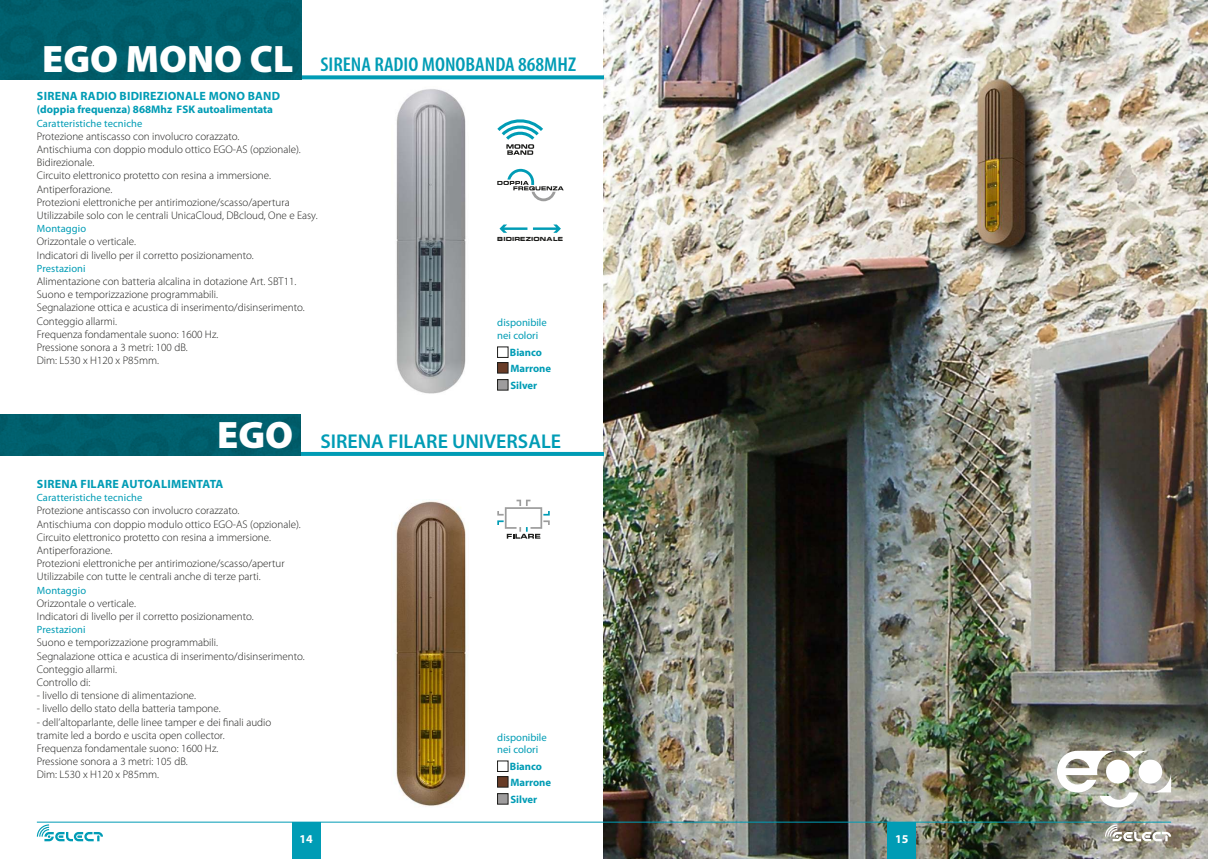
<style>
.page{position:relative;width:1208px;height:859px;background:#fff}
.page>*{position:absolute;margin:0;border:0;box-sizing:border-box;transform-origin:0 0}
.t1{font:600 condensed 20px "Myriad Pro";color:#009cb5;scale:1.07 1}
.t2{font:600 20px "Myriad Pro";color:#009cb5}
.t3{font:700 12px "Myriad Pro";letter-spacing:.02em;color:#009cb5}
.t4{font:700 12px "Myriad Pro";color:#fff}
.t5{font:300 11px/13.2px "Myriad Pro";color:#1d1d1b}
.t6{font:700 11px "Myriad Pro";color:#009cb5}
.t7{font:10.7px/12.8px "Myriad Pro";color:#009cb5}
.t8{font:700 10.7px/15.7px "Myriad Pro";color:#009cb5}
.t9{font:10.5px "Myriad Pro";letter-spacing:.01em;color:#009cb5}
.t10{font:5.6px "Eurostile LT Std Bold Ex 2";letter-spacing:.025em;color:#1d1d1b}
.s1{font-weight:900;font-stretch:normal;font-size:38.4px;color:#fff}
.s2{font-weight:900;font-size:38.4px;color:#fff}
</style>
<div class="page">
<img style="left:604px;top:0;width:604px;height:859px">
<svg style="left:302px;top:75px;width:302px;height:4px"></svg>
<img style="left:396px;top:89px;width:70px;height:305px">
<img style="left:395px;top:501px;width:71px;height:305px">
<svg style="left:497px;top:119px;width:46px;height:36px"></svg>
<svg style="left:301px;top:452px;width:303px;height:4px"></svg>
<div style="left:0;top:0;width:302px;height:79px;background:#005f6c"></div>
<div style="left:497px;top:347px;width:11px;height:11px;border:1px solid #1d1d1b"></div>
<div style="left:497px;top:363px;width:11px;height:10px;background:#693c27"></div>
<div style="left:497px;top:362px;width:11px;height:11px;border:1px solid #1d1d1b"></div>
<div style="left:497px;top:380px;width:11px;height:10px;background:#9e9c9d"></div>
<div style="left:497px;top:379px;width:11px;height:11px;border:1px solid #1d1d1b"></div>
<div style="left:497px;top:761px;width:11px;height:11px;border:1px solid #1d1d1b"></div>
<div style="left:497px;top:777px;width:11px;height:10px;background:#693c27"></div>
<div style="left:497px;top:776px;width:11px;height:11px;border:1px solid #1d1d1b"></div>
<div style="left:497px;top:794px;width:11px;height:10px;background:#9e9c9d"></div>
<div style="left:497px;top:793px;width:11px;height:11px;border:1px solid #1d1d1b"></div>
<div style="left:292px;top:822px;width:28px;height:37px;background:#009cb5"></div>
<div style="left:887px;top:822px;width:29px;height:37px;background:#009cb5"></div>
<svg style="left:37px;top:824px;width:66px;height:17px"></svg>
<svg style="left:1105px;top:824px;width:66px;height:17px"></svg>
<hr style="left:37px;top:822px;width:1134px;height:1px;background:#009cb5">
<div style="left:0;top:414px;width:301px;height:42px;background:#005f6c"></div>
<img style="left:1057px;top:751px;width:114px;height:56px">
<svg style="left:497px;top:500px;width:53px;height:39px"></svg>
<svg style="left:497px;top:169px;width:66px;height:32px"></svg>
<svg style="left:499px;top:224px;width:28px;height:9px"></svg>
<svg style="left:533px;top:224px;width:28px;height:9px"></svg>
<h1 class="t1" style="left:42px;top:52px;width:500px"><span class="s1">EGO MONO CL</span> SIRENA RADIO MONOBANDA 868MHZ</h1>
<p class="t3" style="left:37px;top:88px;width:245px">SIRENA RADIO BIDIREZIONALE MONO BAND</p>
<p class="t6" style="left:37px;top:102px;width:238px">(doppia frequenza) 868Mhz FSK autoalimentata</p>
<p class="t9" style="left:37px;top:117px;width:107px">Caratteristiche tecniche</p>
<p class="t5" style="left:37px;top:129px;width:282px">Protezione antiscasso con involucro corazzato.<br>Antischiuma con doppio modulo ottico EGO-AS (opzionale).<br>Bidirezionale.<br>Circuito elettronico protetto con resina a immersione.<br>Antiperforazione.<br>Protezioni elettroniche per antirimozione/scasso/apertura Utilizzabile solo con le centrali UnicaCloud, DBcloud, One e Easy.</p>
<p class="t9" style="left:37px;top:222px;width:51px">Montaggio</p>
<p class="t5" style="left:37px;top:235px;width:218px">Orizzontale o verticale.<br>Indicatori di livello per il corretto posizionamento.</p>
<p class="t9" style="left:37px;top:262px;width:50px">Prestazioni</p>
<p class="t5" style="left:37px;top:275px;width:269px">Alimentazione con batteria alcalina in dotazione Art. SBT11.<br>Suono e temporizzazione programmabili.<br>Segnalazione ottica e acustica di inserimento/disinserimento.<br>Conteggio allarmi.<br>Frequenza fondamentale suono: 1600 Hz.<br>Pressione sonora a 3 metri: 100 dB.<br>Dim: L530 x H120 x P85mm.</p>
<p class="t10" style="left:497px;top:235px;width:67px">BIDIREZIONALE</p>
<p class="t7" style="left:497px;top:316px;width:51px">disponibile nei colori</p>
<p class="t8" style="left:510px;top:344px;width:43px">Bianco<br>Marrone</p>
<p class="t8" style="left:510px;top:377px;width:28px">Silver</p>
<h1 class="t2" style="left:217px;top:428px;width:345px"><span class="s2">EGO</span> SIRENA FILARE UNIVERSALE</h1>
<p class="t3" style="left:37px;top:476px;width:188px">SIRENA FILARE AUTOALIMENTATA</p>
<p class="t9" style="left:37px;top:491px;width:107px">Caratteristiche tecniche</p>
<p class="t5" style="left:37px;top:504px;width:265px">Protezione antiscasso con involucro corazzato.<br>Antischiuma con doppio modulo ottico EGO-AS (opzionale).<br>Circuito elettronico protetto con resina a immersione.<br>Antiperforazione.<br>Protezioni elettroniche per antirimozione/scasso/apertur Utilizzabile con tutte le centrali anche di terze parti.</p>
<p class="t9" style="left:37px;top:583px;width:51px">Montaggio</p>
<p class="t5" style="left:37px;top:596px;width:218px">Orizzontale o verticale.<br>Indicatori di livello per il corretto posizionamento.</p>
<p class="t9" style="left:37px;top:623px;width:50px">Prestazioni</p>
<p class="t5" style="left:37px;top:636px;width:269px">Suono e temporizzazione programmabili.<br>Segnalazione ottica e acustica di inserimento/disinserimento.<br>Conteggio allarmi.<br>Controllo di:</p>
<p class="t5" style="left:37px;top:689px;width:161px">- livello di tensione di alimentazione.</p>
<p class="t5" style="left:37px;top:702px;width:185px">- livello dello stato della batteria tampone.</p>
<p class="t5" style="left:37px;top:715px;width:236px">- dell’altoparlante, delle linee tamper e dei finali audio tramite led a bordo e uscita open collector.<br>Frequenza fondamentale suono: 1600 Hz.<br>Pressione sonora a 3 metri: 105 dB.<br>Dim: L530 x H120 x P85mm.</p>
<p class="t7" style="left:497px;top:730px;width:51px">disponibile nei colori</p>
<p class="t8" style="left:510px;top:758px;width:43px">Bianco<br>Marrone</p>
<p class="t8" style="left:510px;top:791px;width:28px">Silver</p>
<p class="t4" style="left:299px;top:831px;width:15px">14</p>
<p class="t4" style="left:895px;top:831px;width:15px">15</p>
</div>
